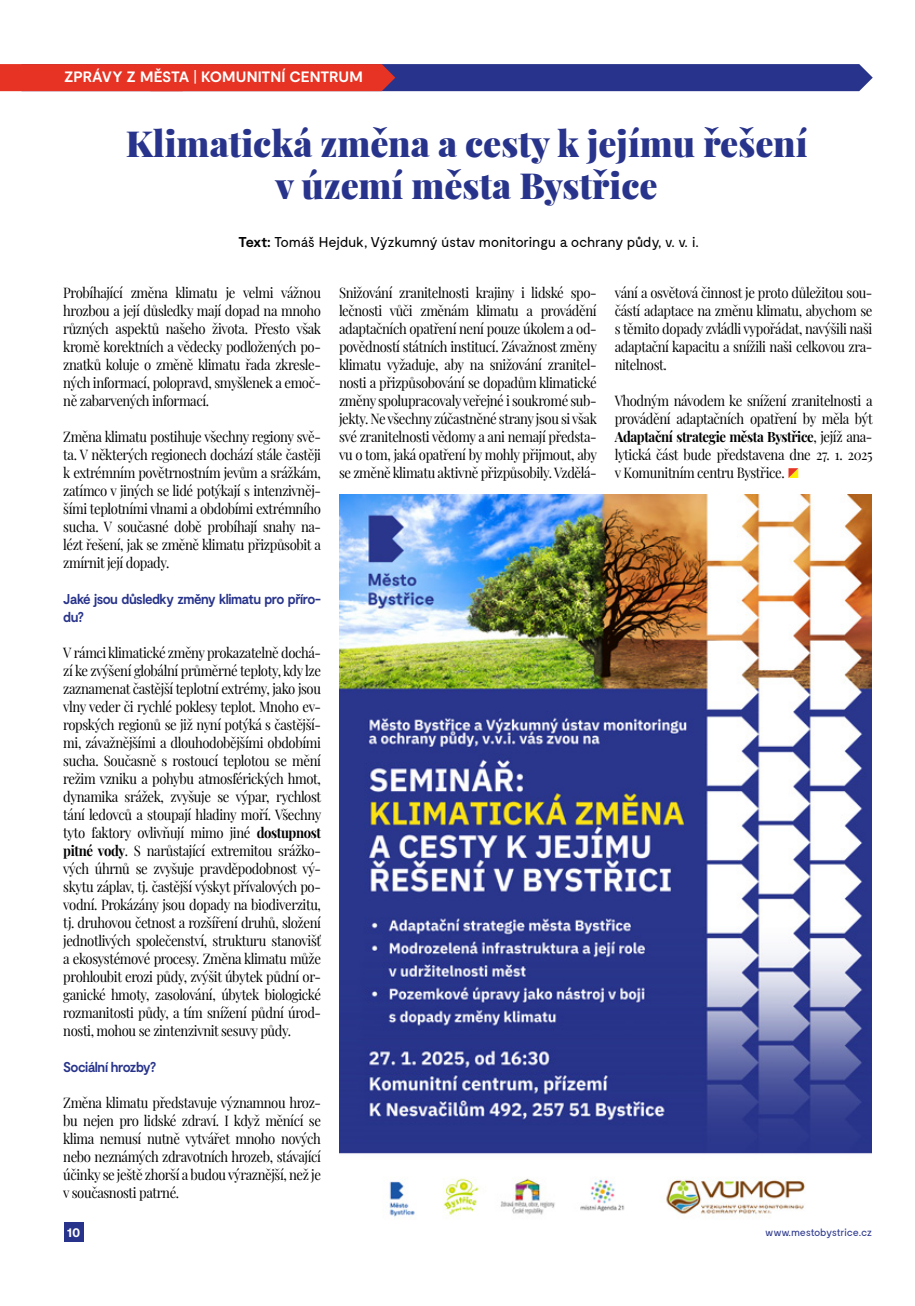
<style>
.page{position:relative;width:915px;height:1306px;background:#fff}
.page>*{position:absolute;margin:0;border:0;box-sizing:border-box;transform-origin:0 0}
.t1{font:900 36px/42px "Playfair Display";color:#28348b;text-align:center}
.t2{font:700 15px "Moderat";letter-spacing:-.005em;color:#fff}
.t3{font:14.25px/18px "Playfair Display";letter-spacing:-.03em;color:#000;text-align:justify;scale:.92 1}
.t4{font:14.25px "Moderat";letter-spacing:-.025em;color:#000}
.t5{font:700 14.25px/18px "Moderat";letter-spacing:-.035em;color:#28348b;scale:.92 1}
.t6{font:700 13.5px "Moderat";color:#fff}
.t7{font:10.5px "Moderat";letter-spacing:-.03em;color:#28348b}
.s1{font-weight:400}
.s2{font-weight:700}
</style>
<div class="page">
<div style="left:64px;top:1222px;width:19px;height:20px;background:#28348b"></div>
<svg style="left:0;top:64px;width:872px;height:27px;background:#7e355d"></svg>
<svg style="left:788px;top:468px;width:10px;height:10px"></svg>
<img style="left:339px;top:494px;width:531px;height:724px">
<p class="t2" style="left:64px;top:68px;width:300px">ZPRÁVY Z MĚSTA <span class="s1">|</span> KOMUNITNÍ CENTRUM</p>
<h1 class="t1" style="left:126px;top:120px;width:683px">Klimatická změna a cesty k jejímu řešení v území města Bystřice</h1>
<p class="t4" style="left:238px;top:234px;width:461px"><span class="s2">Text:</span> Tomáš Hejduk, Výzkumný ústav monitoringu a ochrany půdy, v. v. i.</p>
<p class="t3" style="left:63px;top:282px;width:282px">Probíhající změna klimatu je velmi vážnou hrozbou a její důsledky mají dopad na mnoho různých aspektů našeho života. Přesto však kromě korektních a vědecky podložených po&shy;znatků koluje o změně klimatu řada zkresle&shy;ných informací, polopravd, smyšlenek a emoč&shy;ně zabarvených informací.</p>
<p class="t3" style="left:63px;top:426px;width:282px">Změna klimatu postihuje všechny regiony svě&shy;ta. V některých regionech dochází stále častěji k extrémním povětrnostním jevům a srážkám, zatímco v jiných se lidé potýkají s intenzivněj&shy;šími teplotními vlnami a obdobími extrémního sucha. V současné době probíhají snahy na&shy;lézt řešení, jak se změně klimatu přizpůsobit a zmírnit její dopady.</p>
<p class="t5" style="left:63px;top:590px;width:281px">Jaké jsou důsledky změny klimatu pro příro&shy;du?</p>
<p class="t3" style="left:63px;top:642px;width:282px">V rámci klimatické změny prokazatelně dochá&shy;zí ke zvýšení globální průměrné teploty, kdy lze zaznamenat častější teplotní extrémy, jako jsou vlny veder či rychlé poklesy teplot. Mnoho ev&shy;ropských regionů se již nyní potýká s častější&shy;mi, závažnějšími a dlouhodobějšími obdobími sucha. Současně s rostoucí teplotou se mění režim vzniku a pohybu atmosférických hmot, dynamika srážek, zvyšuje se výpar, rychlost tání ledovců a stoupají hladiny moří. Všechny tyto faktory ovlivňují mimo jiné <span class="s2">dostupnost pitné vody</span>. S narůstající extremitou srážko&shy;vých úhrnů se zvyšuje pravděpodobnost vý&shy;skytu záplav, tj. častější výskyt přívalových po&shy;vodní. Prokázány jsou dopady na biodiverzitu, tj. druhovou četnost a rozšíření druhů, složení jednotlivých společenství, strukturu stanovišť a ekosystémové procesy. Změna klimatu může prohloubit erozi půdy, zvýšit úbytek půdní or&shy;ganické hmoty, zasolování, úbytek biologické rozmanitosti půdy, a tím snížení půdní úrod&shy;nosti, mohou se zintenzivnit sesuvy půdy.</p>
<p class="t5" style="left:63px;top:1058px;width:103px">Sociální hrozby?</p>
<p class="t3" style="left:63px;top:1092px;width:281px">Změna klimatu představuje významnou hroz&shy;bu nejen pro lidské zdraví. I když měnící se klima nemusí nutně vytvářet mnoho nových nebo neznámých zdravotních hrozeb, stávající účinky se ještě zhorší a budou výraznější, než je v současnosti patrné.</p>
<p class="t3" style="left:339px;top:282px;width:282px">Snižování zranitelnosti krajiny i lidské spo&shy;lečnosti vůči změnám klimatu a provádění adaptačních opatření není pouze úkolem a od&shy;povědností státních institucí. Závažnost změny klimatu vyžaduje, aby na snižování zranitel&shy;nosti a přizpůsobování se dopadům klimatické změny spolupracovaly veřejné i soukromé sub&shy;jekty. Ne všechny zúčastněné strany jsou si však své zranitelnosti vědomy a ani nemají předsta&shy;vu o tom, jaká opatření by mohly přijmout, aby se změně klimatu aktivně přizpůsobily. Vzdělá-</p>
<p class="t3" style="left:614px;top:282px;width:281px">vání a osvětová činnost je proto důležitou sou&shy;částí adaptace na změnu klimatu, abychom se s těmito dopady zvládli vypořádat, navýšili naši adaptační kapacitu a snížili naši celkovou zra&shy;nitelnost.</p>
<p class="t3" style="left:614px;top:390px;width:282px">Vhodným návodem ke snížení zranitelnosti a provádění adaptačních opatření by měla být <span class="s2">Adaptační strategie města Bystřice</span>, jejíž ana&shy;lytická část bude představena dne 27. 1. 2025 v Komunitním centru Bystřice.</p>
<p class="t6" style="left:67px;top:1224px;width:15px">10</p>
<p class="t7" style="left:765px;top:1226px;width:109px">www.mestobystrice.cz</p>
</div>
